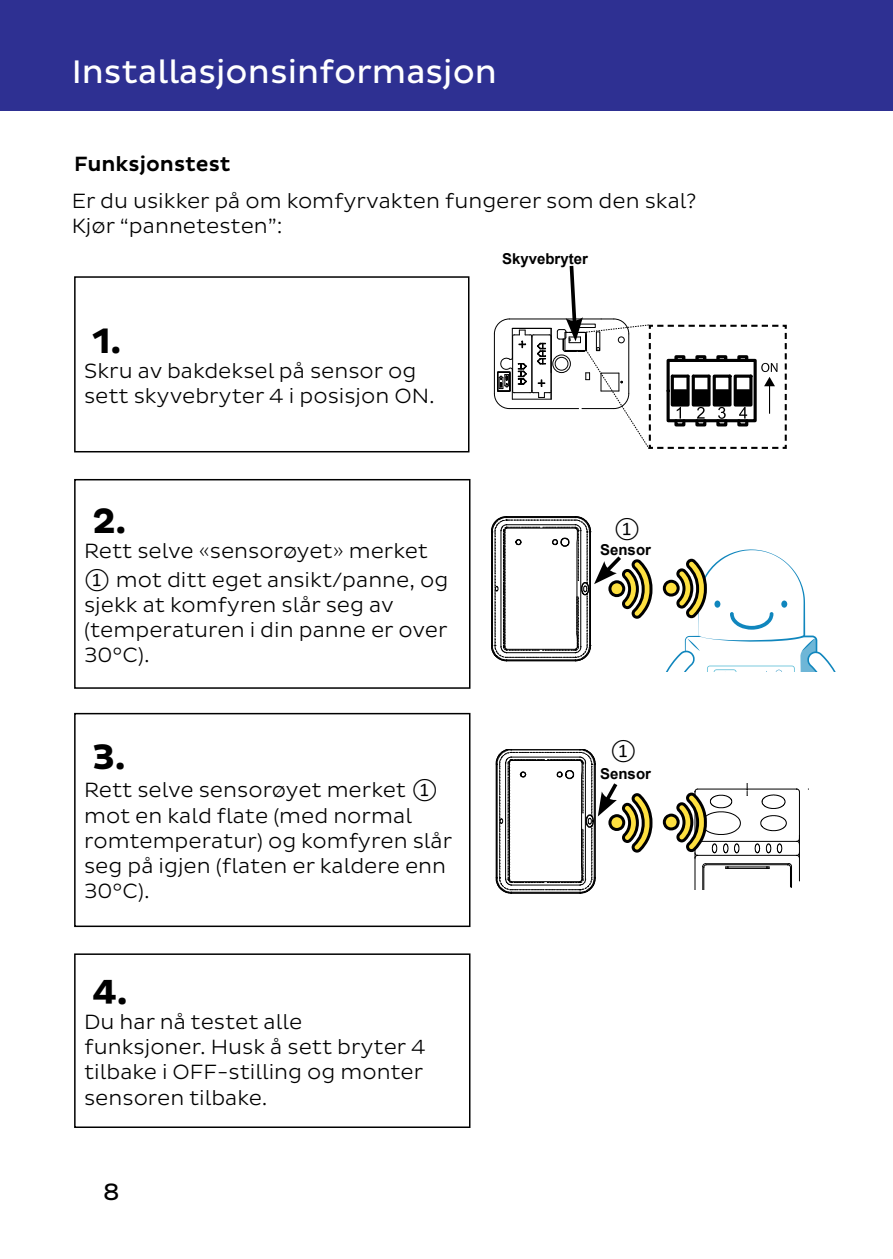
<style>
.page{position:relative;width:893px;height:1259px;background:#fff}
.page>*{position:absolute;margin:0;border:0;box-sizing:border-box;transform-origin:0 0}
.t1{font:700 36px "Pluto Sans";color:#000}
.t2{font:33.3px "Pluto Sans";color:#fff}
.t3{font:24px "Pluto Sans";color:#000}
.t4{font:300 21px/25.2px "Pluto Sans";color:#000}
.t5{font:500 21px "Pluto Sans";color:#000}
.t6{font:19.5px "Calibri";color:#000}
.t7{font:700 15px "Arial";color:#000}
.s1{font-family:"Calibri";font-weight:400;font-size:19.5px}
</style>
<div class="page">
<div style="left:74px;top:953px;width:396px;height:175px;border:2px solid #000"></div>
<div style="left:74px;top:276px;width:395px;height:176px;border:2px solid #000"></div>
<div style="left:74px;top:479px;width:396px;height:210px;border:2px solid #000"></div>
<svg style="left:491px;top:516px;width:345px;height:156px"></svg>
<div style="left:74px;top:713px;width:396px;height:214px;border:2px solid #000"></div>
<hr style="left:747px;top:788px;width:50px;height:1px;background:#000">
<hr style="left:799px;top:791px;width:1px;height:47px;background:#000">
<hr style="left:698px;top:841px;width:99px;height:1px;background:#000">
<hr style="left:698px;top:788px;width:49px;height:1px;background:#000">
<svg style="left:747px;top:783px;width:1px;height:13px"></svg>
<svg style="left:762px;top:794px;width:23px;height:14px"></svg>
<hr style="left:698px;top:855px;width:99px;height:1px;background:#000">
<hr style="left:705px;top:863px;width:84px;height:1px;background:#000">
<hr style="left:706px;top:864px;width:82px;height:1px;background:#000">
<hr style="left:728px;top:866px;width:39px;height:1px;background:#000">
<hr style="left:728px;top:868px;width:39px;height:1px;background:#000">
<svg style="left:755px;top:815px;width:45px;height:73px"></svg>
<svg style="left:662px;top:789px;width:79px;height:100px"></svg>
<svg style="left:496px;top:749px;width:157px;height:144px"></svg>
<svg style="left:494px;top:265px;width:293px;height:184px"></svg>
<div style="left:0;top:0;width:893px;height:110px;background:#2e3092"></div>
<h2 class="t2" style="left:72px;top:53px;width:427px">Installasjonsinformasjon</h2>
<p class="t5" style="left:74px;top:152px;width:158px">Funksjonstest</p>
<p class="t4" style="left:72px;top:188px;width:626px">Er du usikker på om komfyrvakten fungerer som den skal?<br>Kjør “pannetesten”:</p>
<h1 class="t1" style="left:93px;top:320px;width:30px">1.</h1>
<p class="t4" style="left:84px;top:358px;width:352px">Skru av bakdeksel på sensor og sett skyvebryter 4 i posisjon ON.</p>
<h1 class="t1" style="left:93px;top:500px;width:35px">2.</h1>
<p class="t4" style="left:84px;top:536px;width:366px;line-height:28.8px">Rett selve «sensorøyet» merket<br><span class="s1">①</span> mot ditt eget ansikt/panne, og</p>
<p class="t4" style="left:84px;top:592px;width:365px">sjekk at komfyren slår seg av (temperaturen i din panne er over<br>30°C).</p>
<h1 class="t1" style="left:93px;top:736px;width:35px">3.</h1>
<p class="t4" style="left:84px;top:778px;width:370px">Rett selve sensorøyet merket <span class="s1">① </span>mot en kald flate (med normal romtemperatur) og komfyren slår seg på igjen (flaten er kaldere enn<br>30°C).</p>
<h1 class="t1" style="left:93px;top:971px;width:37px">4.</h1>
<p class="t4" style="left:84px;top:1009px;width:343px">Du har nå testet alle funksjoner. Husk å sett bryter 4 tilbake i OFF-stilling og monter sensoren tilbake.</p>
<p class="t3" style="left:103px;top:1178px;width:18px">8</p>
<p class="t7" style="left:502px;top:248px;width:87px">Skyvebryter</p>
<p class="t6" style="left:614px;top:515px;width:28px">①</p>
<p class="t7" style="left:600px;top:539px;width:52px">Sensor</p>
<p class="t6" style="left:610px;top:738px;width:28px">①</p>
<p class="t7" style="left:600px;top:763px;width:52px">Sensor</p>
</div>
